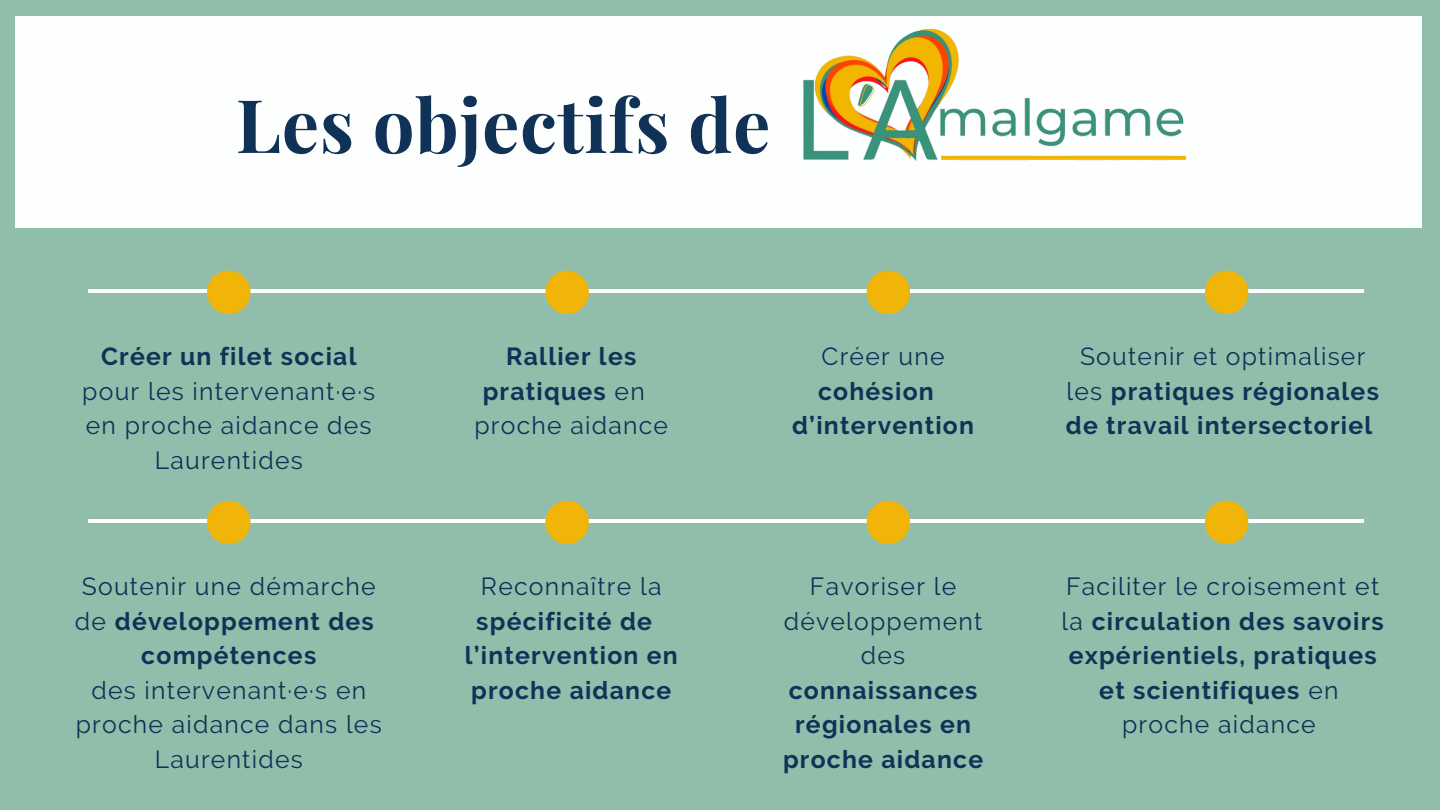
<style>
.page{position:relative;width:1440px;height:810px;background:#90beab}
.page>*{position:absolute;margin:0;border:0;box-sizing:border-box;transform-origin:0 0}
.t1{font:700 74px "Playfair Display";letter-spacing:.01em;color:#0f3256}
.t2{font:700 24.7px/34.5px "Raleway";letter-spacing:.05em;color:#0f3256;text-align:center}
.t3{font:24.7px/34.5px "Raleway";letter-spacing:.05em;color:#0f3256;text-align:center}
.s1{font-weight:700}
.s2{font-weight:400}
</style>
<div class="page">
<div style="left:15px;top:17px;width:1407px;height:211px;background:#fff"></div>
<img style="left:797px;top:16px;width:400px;height:145px">
<hr style="left:88px;top:289px;width:1276px;height:3px;background:#fff">
<hr style="left:88px;top:519px;width:1276px;height:3px;background:#fff">
<div style="left:207px;top:271px;width:44px;height:43px;background:#f0b508;border-radius:50%"></div>
<div style="left:207px;top:501px;width:44px;height:43px;background:#f0b508;border-radius:50%"></div>
<div style="left:545px;top:271px;width:44px;height:43px;background:#f0b508;border-radius:50%"></div>
<div style="left:545px;top:501px;width:44px;height:43px;background:#f0b508;border-radius:50%"></div>
<div style="left:867px;top:271px;width:43px;height:43px;background:#f0b508;border-radius:50%"></div>
<div style="left:867px;top:501px;width:43px;height:43px;background:#f0b508;border-radius:50%"></div>
<div style="left:1205px;top:271px;width:43px;height:43px;background:#f0b508;border-radius:50%"></div>
<div style="left:1205px;top:501px;width:43px;height:43px;background:#f0b508;border-radius:50%"></div>
<p class="t1" style="left:236px;top:73px;width:536px">Les objectifs de</p>
<p class="t3" style="left:82px;top:339px;width:295px"><span class="s1">Créer un filet social </span>pour les intervenant·e·s en proche aidance des<br>Laurentides</p>
<p class="t2" style="left:75px;top:569px;width:302px"><span class="s2">Soutenir une démarche de</span> développement des compétences</p>
<p class="t3" style="left:76px;top:673px;width:307px">des intervenant·e·s en proche aidance dans les<br>Laurentides</p>
<p class="t2" style="left:506px;top:339px;width:132px">Rallier les</p>
<p class="t2" style="left:483px;top:374px;width:164px">pratiques <span class="s2">en</span></p>
<p class="t3" style="left:474px;top:408px;width:195px">proche aidance</p>
<p class="t2" style="left:465px;top:569px;width:215px"><span class="s2">Reconnaître la </span>spécificité de l’intervention en</p>
<p class="t2" style="left:471px;top:673px;width:202px">proche aidance</p>
<p class="t2" style="left:792px;top:339px;width:183px"><span class="s2">Créer une </span>cohésion d’intervention</p>
<p class="t2" style="left:783px;top:569px;width:202px"><span class="s2">Favoriser le développement des </span>connaissances régionales en proche aidance</p>
<p class="t2" style="left:1066px;top:339px;width:315px"><span class="s2">Soutenir et optimaliser les</span> pratiques régionales de travail intersectoriel</p>
<p class="t2" style="left:1062px;top:569px;width:324px"><span class="s2">Faciliter le croisement et la</span> circulation des savoirs expérientiels, pratiques et scientifiques <span class="s2">en</span></p>
<p class="t3" style="left:1122px;top:707px;width:195px">proche aidance</p>
</div>
